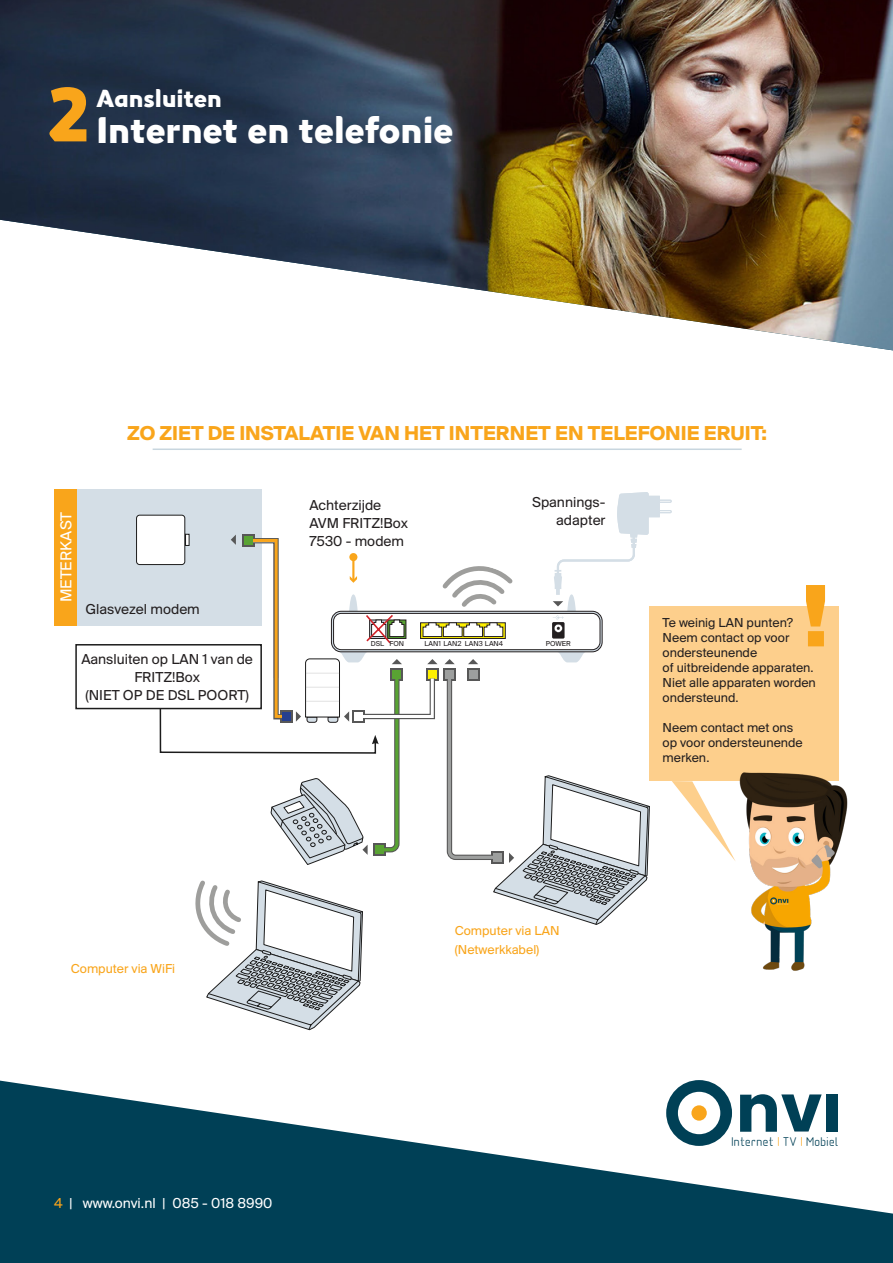
<style>
.page{position:relative;width:893px;height:1263px;background:#fff}
.page>*{position:absolute;margin:0;border:0;box-sizing:border-box;transform-origin:0 0}
.t1{font:700 92.4px "Suisse BP Intl";color:#f9a51b}
.t2{font:75.3px "M7 Sans";color:#f9a51b}
.t3{font:36px "M7 Sans";color:#fff}
.t4{font:24px "M7 Sans";color:#fff}
.t5{font:700 21px "Suisse BP Intl";color:#f9a51b}
.t6{font:16.5px "Suisse BP Intl";color:#fff}
.t7{font:15px/18px "Suisse BP Intl";color:#231f20;text-align:center}
.t8{font:15px "Suisse BP Intl";color:#fff}
.t9{font:13.5px/15px "Suisse BP Intl";color:#231f20}
.t10{font:13.5px "Suisse BP Intl";color:#f9a51b}
.t11{font:300 11.7px "Aadhunik";color:#004056}
.t12{font:7.5px "Suisse BP Intl";color:#231f20}
.s1{color:#f9a51b}
</style>
<div class="page">
<img style="left:0;top:0;width:893px;height:351px">
<svg style="left:0;top:1080px;width:893px;height:183px;fill:#004056"></svg>
<div style="left:826px;top:1094px;width:12px;height:37px;background:#004056"></div>
<svg style="left:666px;top:1080px;width:66px;height:66px"></svg>
<svg style="left:740px;top:1094px;width:82px;height:52px"></svg>
<hr style="left:153px;top:448px;width:589px;height:2px;background:#c8d6df">
<div style="left:54px;top:489px;width:207px;height:136px;background:#d4dee6"></div>
<div style="left:54px;top:489px;width:23px;height:136px;background:#f9a51b"></div>
<div style="left:649px;top:607px;width:190px;height:174px;background:#fdcf8c"></div>
<img style="left:739px;top:772px;width:109px;height:199px">
<svg style="left:136px;top:492px;width:600px;height:538px"></svg>
<div style="left:75px;top:644px;width:187px;height:65px;border:2px solid #1c1c1c"></div>
<div style="left:244px;top:536px;width:9px;height:9px;background:#59a333"></div>
<div style="left:282px;top:712px;width:9px;height:9px;background:#253f8e"></div>
<p class="t2" style="left:47px;top:59px;width:45px">2</p>
<p class="t4" style="left:97px;top:81px;width:127px">Aansluiten</p>
<p class="t3" style="left:97px;top:104px;width:358px">Internet en telefonie</p>
<p class="t5" style="left:127px;top:421px;width:641px">ZO ZIET DE INSTALATIE VAN HET INTERNET EN TELEFONIE ERUIT:</p>
<p class="t6" style="left:56px;top:602px;width:92px;rotate:-90deg">METERKAST</p>
<p class="t7" style="left:85px;top:599px;width:116px">Glasvezel modem</p>
<p class="t7" style="left:81px;top:650px;width:173px">Aansluiten op LAN 1 van de<br>FRITZ!Box</p>
<p class="t7" style="left:85px;top:686px;width:165px">(NIET OP DE DSL POORT)</p>
<p class="t7" style="left:309px;top:496px;width:73px">Achterzijde</p>
<p class="t7" style="left:309px;top:514px;width:100px">AVM FRITZ!Box</p>
<p class="t7" style="left:309px;top:532px;width:96px">7530 - modem</p>
<p class="t7" style="left:532px;top:492px;width:75px">Spannings-</p>
<p class="t7" style="left:556px;top:510px;width:51px">adapter</p>
<p class="t12" style="left:371px;top:639px;width:15px">DSL</p>
<p class="t12" style="left:389px;top:639px;width:16px">FON</p>
<p class="t12" style="left:424px;top:639px;width:39px">LAN1 LAN2</p>
<p class="t12" style="left:465px;top:639px;width:40px">LAN3 LAN4</p>
<p class="t12" style="left:546px;top:639px;width:27px">POWER</p>
<p class="t1" style="left:802px;top:561px;width:29px">!</p>
<p class="t9" style="left:663px;top:615px;width:132px">Te weinig LAN punten?</p>
<p class="t9" style="left:663px;top:630px;width:155px">Neem contact op voor ondersteunende<br>of uitbreidende apparaten.<br>Niet alle apparaten worden ondersteund.</p>
<p class="t9" style="left:663px;top:720px;width:142px">Neem contact met ons op voor ondersteunende merken.</p>
<p class="t10" style="left:455px;top:922px;width:106px">Computer via LAN</p>
<p class="t10" style="left:455px;top:942px;width:86px">(Netwerkkabel)</p>
<p class="t10" style="left:71px;top:960px;width:106px">Computer via WiFi</p>
<p class="t8" style="left:54px;top:1194px;width:220px"><span class="s1">4</span> | www.onvi.nl | 085 - 018 8990</p>
<p class="t11" style="left:732px;top:1131px;width:109px">Internet TV Mobiel</p>
</div>
